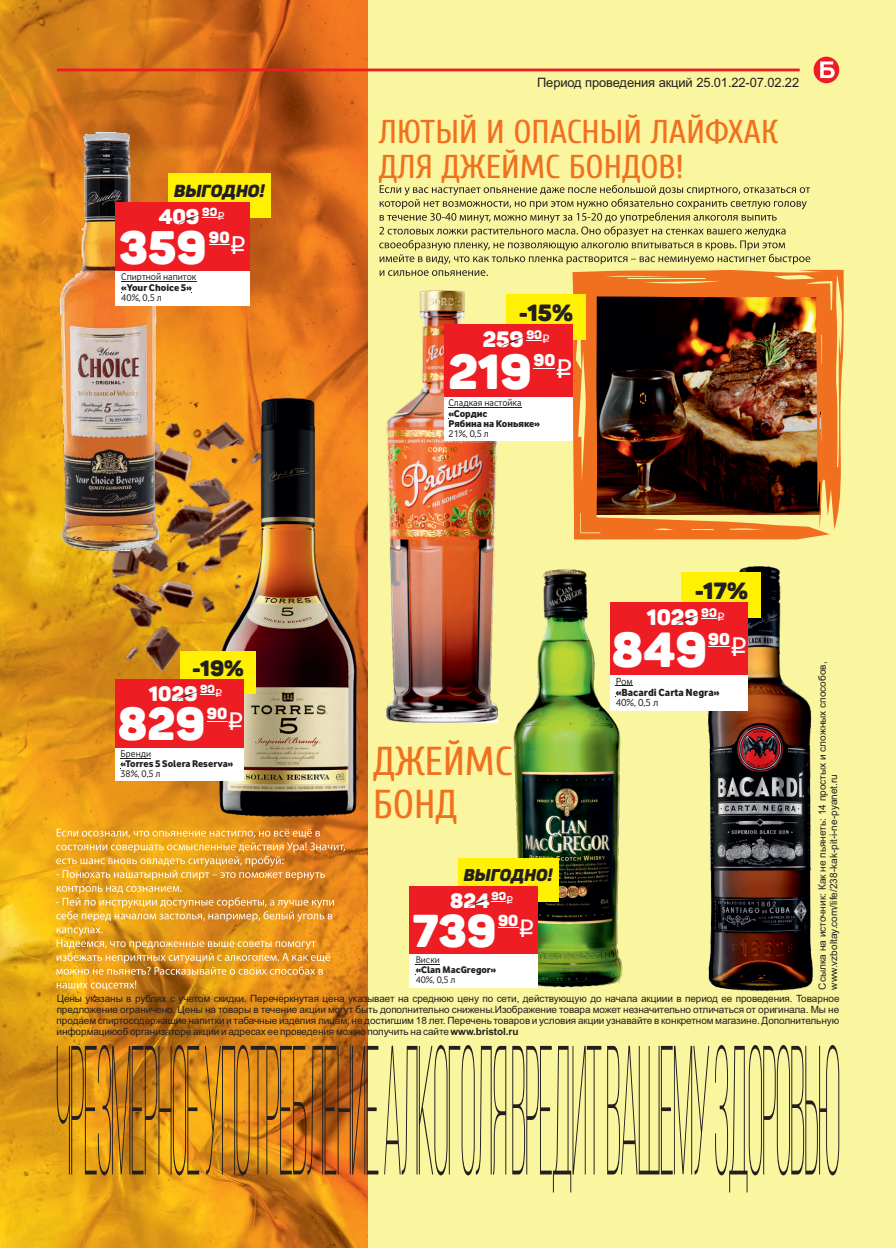
<style>
.page{position:relative;width:896px;height:1248px;background:#fff}
.page>*{position:absolute;margin:0;border:0;box-sizing:border-box;transform-origin:0 0}
.t1{font:48.6px "Panton Black Caps";color:#fff}
.t2{font:46.2px "Panton Black Caps";color:#fff}
.t3{font:45.8px "Panton Black Caps";color:#fff}
.t4{font:45.4px "Panton Black Caps";color:#fff}
.t5{font:40.4px/42.6px "Cuprum";color:#f07020}
.t6{font:33px/35px "Cuprum";color:#f07020;scale:1.04 1}
.t7{font:23.2px "Panton Black Caps";color:#231f20}
.t8{font:22px "Panton Black Caps";color:#fff}
.t9{font:21.8px "Panton Black Caps";color:#231f20}
.t10{font:20.8px "Panton Black Caps";color:#fff}
.t11{font:20.6px "Panton Black Caps";color:#fff}
.t12{font:20.4px "Panton Black Caps";color:#fff}
.t13{font:17.2px "Panton Blackitalic Caps";color:#231f20}
.t14{font:16.8px "Panton Blackitalic Caps";color:#231f20}
.t15{font:16.8px "Panton Black Caps";color:#fff}
.t16{font:16px "Panton Black Caps";color:#fff}
.t17{font:15.8px "Panton Black Caps";color:#fff}
.t18{font:15.6px "Panton Black Caps";color:#fff}
.t19{font:13px "Arial";letter-spacing:-.01em;color:#231f20}
.t20{font:12.2px "Panton Black Caps";color:#fff}
.t21{font:11.6px "Panton Black Caps";color:#fff}
.t22{font:11.4px "Panton Black Caps";color:#fff}
.t23{font:800 10.6px "Vodafone";color:#231f20}
.t24{font:10.6px "Vodafone";color:#231f20}
.t25{font:10.2px "Vodafone";color:#231f20}
.t26{font:800 10.2px/10.4px "Vodafone";color:#231f20}
.t27{font:10px/11.2px "Arial";color:#231f20}
.t28{font:800 10px "Vodafone";color:#231f20}
.t29{font:10px "Vodafone";color:#231f20}
.s1{font-weight:700}
</style>
<div class="page">
<div style="left:0;top:0;width:896px;height:1247px;background:#faf59f"></div>
<img style="left:0;top:0;width:367px;height:1247px">
<img style="left:56px;top:393px;width:265px;height:292px">
<svg style="left:379px;top:185px;width:431px;height:91px"></svg>
<svg style="left:56px;top:828px;width:289px;height:162px;background:#e49f33"></svg>
<img style="left:572px;top:269px;width:271px;height:270px">
<svg style="left:57px;top:1044px;width:782px;height:148px"></svg>
<svg style="left:813px;top:57px;width:26px;height:26px"></svg>
<hr style="left:57px;top:69px;width:742px;height:2px;background:#ee1d23">
<img style="left:60px;top:133px;width:99px;height:418px">
<div style="left:115px;top:268px;width:135px;height:37px;background:#fff"></div>
<div style="left:168px;top:173px;width:103px;height:44px;background:#fff101"></div>
<div style="left:115px;top:202px;width:135px;height:69px;background:#ee1d23"></div>
<hr style="left:121px;top:281px;width:75px;height:1px;background:#231f20">
<svg style="left:209px;top:244px;width:21px;height:1px"></svg>
<svg style="left:178px;top:210px;width:39px;height:14px"></svg>
<img style="left:509px;top:569px;width:114px;height:420px">
<div style="left:409px;top:950px;width:129px;height:37px;background:#fff"></div>
<div style="left:458px;top:857px;width:100px;height:44px;background:#fff101"></div>
<div style="left:409px;top:885px;width:129px;height:68px;background:#ee1d23"></div>
<svg style="left:498px;top:927px;width:20px;height:1px"></svg>
<svg style="left:468px;top:894px;width:38px;height:13px"></svg>
<img style="left:386px;top:290px;width:111px;height:432px">
<img style="left:210px;top:395px;width:155px;height:428px">
<div style="left:115px;top:745px;width:129px;height:35px;background:#fff"></div>
<div style="left:181px;top:651px;width:75px;height:42px;background:#fff101"></div>
<div style="left:115px;top:679px;width:129px;height:68px;background:#ee1d23"></div>
<hr style="left:120px;top:757px;width:31px;height:1px;background:#231f20">
<svg style="left:176px;top:687px;width:39px;height:14px"></svg>
<img style="left:709px;top:566px;width:103px;height:424px">
<div style="left:610px;top:672px;width:137px;height:39px;background:#fff"></div>
<div style="left:680px;top:572px;width:80px;height:45px;background:#fff101"></div>
<div style="left:610px;top:602px;width:137px;height:72px;background:#ee1d23"></div>
<svg style="left:616px;top:685px;width:17px;height:1px"></svg>
<svg style="left:708px;top:646px;width:22px;height:1px"></svg>
<svg style="left:676px;top:610px;width:41px;height:15px"></svg>
<div style="left:444px;top:394px;width:129px;height:47px;background:#fff"></div>
<div style="left:506px;top:294px;width:79px;height:45px;background:#fff101"></div>
<div style="left:444px;top:324px;width:129px;height:72px;background:#ee1d23"></div>
<hr style="left:448px;top:407px;width:73px;height:1px;background:#231f20">
<svg style="left:533px;top:368px;width:22px;height:1px"></svg>
<svg style="left:501px;top:332px;width:41px;height:15px"></svg>
<h3 class="t13" style="left:174px;top:184px;width:92px">выгодно!</h3>
<p class="t21" style="left:202px;top:207px;width:17px">90</p>
<h3 class="t10" style="left:159px;top:208px;width:68px">409 <sup>q</sup></h3>
<h2 class="t2" style="left:119px;top:229px;width:128px">359 <sup>q</sup></h2>
<h3 class="t16" style="left:209px;top:231px;width:22px">90</h3>
<p class="t25" style="left:121px;top:273px;width:77px">Спиртной напиток</p>
<p class="t26" style="left:121px;top:283px;width:72px">«Your Choice 5»</p>
<p class="t25" style="left:121px;top:294px;width:42px">40%, 0,5 л</p>
<h3 class="t9" style="left:192px;top:660px;width:53px">-19%</h3>
<p class="t22" style="left:200px;top:684px;width:16px">90</p>
<h3 class="t11" style="left:149px;top:685px;width:75px">1029 <sup>q</sup></h3>
<h3 class="t3" style="left:118px;top:706px;width:127px">829 <sup>q</sup></h3>
<h3 class="t17" style="left:207px;top:707px;width:22px">90</h3>
<p class="t29" style="left:120px;top:750px;width:32px">Бренди</p>
<p class="t28" style="left:120px;top:760px;width:114px">«Torres 5 Solera Reserva»</p>
<p class="t29" style="left:120px;top:770px;width:42px">38%, 0,5 л</p>
<h3 class="t19" style="left:537px;top:77px;width:264px">Период проведения акций 25.01.22-07.02.22</h3>
<h3 class="t6" style="left:379px;top:115px;width:385px">ЛЮТЫЙ И ОПАСНЫЙ ЛАЙФХАК<br>ДЛЯ ДЖЕЙМС БОНДОВ!</h3>
<h3 class="t7" style="left:519px;top:304px;width:56px">-15%</h3>
<p class="t20" style="left:526px;top:329px;width:17px">90</p>
<h3 class="t8" style="left:483px;top:330px;width:69px">259 <sup>q</sup></h3>
<h1 class="t1" style="left:448px;top:352px;width:126px">219 <sup>q</sup></h1>
<h3 class="t15" style="left:533px;top:354px;width:23px">90</h3>
<p class="t25" style="left:448px;top:399px;width:75px">Сладкая настойка</p>
<p class="t26" style="left:448px;top:409px;width:93px">«Сордис<br>Рябина на Коньяке»</p>
<p class="t25" style="left:448px;top:430px;width:42px">21%, 0,5 л</p>
<h3 class="t5" style="left:373px;top:740px;width:141px">ДЖЕЙМС<br>БОНД</h3>
<h3 class="t14" style="left:464px;top:868px;width:90px">выгодно!</h3>
<p class="t22" style="left:491px;top:891px;width:16px">90</p>
<h3 class="t12" style="left:450px;top:892px;width:65px">824 <sup>q</sup></h3>
<h3 class="t4" style="left:413px;top:912px;width:123px">739 <sup>q</sup></h3>
<h3 class="t18" style="left:498px;top:914px;width:22px">90</h3>
<p class="t29" style="left:416px;top:956px;width:26px">Виски</p>
<p class="t28" style="left:416px;top:966px;width:82px">«Clan MacGregor»</p>
<p class="t29" style="left:416px;top:976px;width:41px">40%, 0,5 л</p>
<h3 class="t7" style="left:695px;top:582px;width:55px">-17%</h3>
<p class="t20" style="left:701px;top:607px;width:17px">90</p>
<h3 class="t8" style="left:647px;top:608px;width:79px">1029 <sup>q</sup></h3>
<h1 class="t1" style="left:612px;top:630px;width:137px">849 <sup>q</sup></h1>
<h3 class="t15" style="left:708px;top:632px;width:23px">90</h3>
<p class="t24" style="left:616px;top:677px;width:19px">Ром</p>
<p class="t23" style="left:616px;top:688px;width:105px">«Bacardi Carta Negra»</p>
<p class="t24" style="left:616px;top:699px;width:44px">40%, 0,5 л</p>
<p class="t27" style="left:818px;top:989px;width:329px;rotate:-90deg">Ссылка на источник: Как не пьянеть: 14 простых и сложных способов, www.vzboltay.com/life/238-kak-pit-i-ne-pyanet.ru</p>
<p class="t27" style="left:57px;top:993px;width:784px;text-align:justify">Цены указаны в рублях с учетом скидки. Перечеркнутая цена указывает на среднюю цену по сети, действующую до начала акциии в период ее проведения. Товарное предложение ограничено. Цены на товары в течение акции могут быть дополнительно снижены.Изображение товара может незначительно отличаться от оригинала. Мы не продаем спиртосодержащие напитки и табачные изделия лицам, не достигшим 18 лет. Перечень товаров и условия акции узнавайте в конкретном магазине. Дополнительную информациюоб организаторе акции и адресах ее проведения можно получить на сайте <span class="s1">www.bristol.ru</span></p>
</div>
